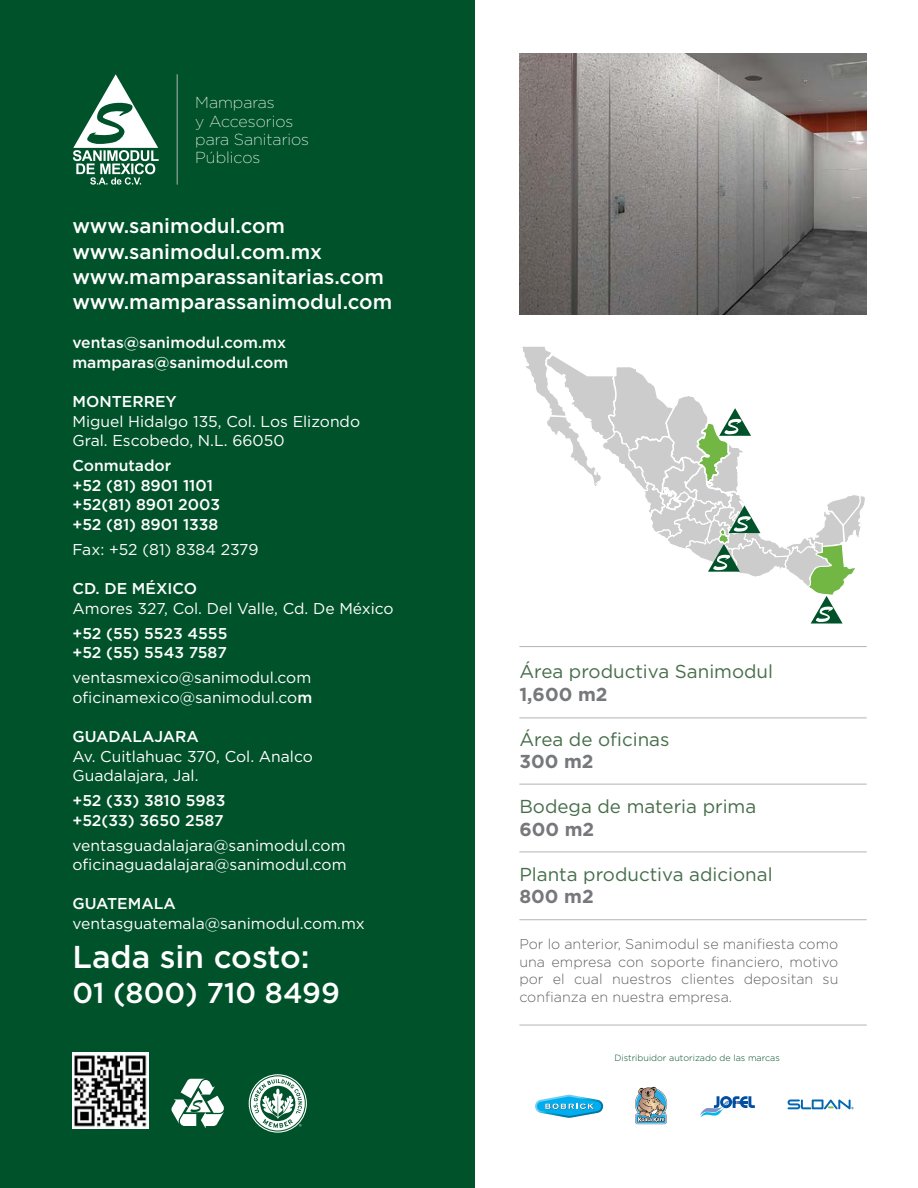
<style>
.page{position:relative;width:918px;height:1188px;background:#fff}
.page>*{position:absolute;margin:0;border:0;box-sizing:border-box;transform-origin:0 0}
.t1{font:500 31.65px "Gotham";color:#fff}
.t2{font:500 28.65px "Gotham";color:#fff}
.t3{font:500 20.55px "Gotham";color:#fff}
.t4{font:18.75px "Gotham";color:#466e4a}
.t5{font:700 18.75px "Gotham";color:#77787b}
.t6{font:18.75px "Brush Script";color:#00522a;scale:.95 1}
.t7{font:200 15.9px "Gotham";color:#fff}
.t8{font:15.6px "Gotham";color:#fff}
.t9{font:500 15.6px "Gotham";color:#fff}
.t10{font:300 14.25px/17.4px "Gotham";color:#636466;text-align:justify}
.t11{font:300 9px "Gotham";color:#00522a}
.s1{font-weight:500}
</style>
<div class="page">
<div style="left:0;top:0;width:475px;height:1188px;background:#00522a"></div>
<hr style="left:519px;top:646px;width:348px;height:1px;background:#b1b4b6">
<hr style="left:519px;top:718px;width:348px;height:1px;background:#b1b4b6">
<hr style="left:519px;top:784px;width:348px;height:1px;background:#b1b4b6">
<hr style="left:519px;top:852px;width:348px;height:1px;background:#b1b4b6">
<hr style="left:519px;top:919px;width:348px;height:1px;background:#b1b4b6">
<hr style="left:519px;top:1025px;width:348px;height:1px;background:#b1b4b6">
<img style="left:520px;top:54px;width:347px;height:261px">
<svg style="left:171px;top:1079px;width:53px;height:49px"></svg>
<svg style="left:249px;top:1074px;width:58px;height:59px"></svg>
<svg style="left:522px;top:346px;width:343px;height:278px"></svg>
<svg style="left:535px;top:1095px;width:68px;height:23px"></svg>
<svg style="left:635px;top:1087px;width:32px;height:37px"></svg>
<svg style="left:788px;top:1100px;width:66px;height:9px"></svg>
<svg style="left:700px;top:1096px;width:55px;height:22px"></svg>
<hr style="left:177px;top:74px;width:1px;height:111px;background:#b1b4b6">
<svg style="left:73px;top:74px;width:86px;height:111px"></svg>
<img style="left:72px;top:1053px;width:76px;height:75px">
<p class="t7" style="left:195px;top:93px;width:81px">Mamparas</p>
<p class="t7" style="left:195px;top:111px;width:100px">y Accesorios</p>
<p class="t7" style="left:195px;top:130px;width:115px">para Sanitarios</p>
<p class="t7" style="left:195px;top:148px;width:67px">Públicos</p>
<p class="t3" style="left:72px;top:212px;width:214px">www.sanimodul.com</p>
<p class="t3" style="left:72px;top:238px;width:251px">www.sanimodul.com.mx</p>
<p class="t3" style="left:72px;top:263px;width:313px">www.mamparassanitarias.com</p>
<p class="t3" style="left:72px;top:289px;width:321px">www.mamparassanimodul.com</p>
<p class="t9" style="left:72px;top:333px;width:215px">ventas@sanimodul.com.mx</p>
<p class="t9" style="left:72px;top:352px;width:217px">mamparas@sanimodul.com</p>
<p class="t9" style="left:72px;top:391px;width:106px">MONTERREY</p>
<p class="t8" style="left:72px;top:411px;width:289px">Miguel Hidalgo 135, Col. Los Elizondo</p>
<p class="t8" style="left:72px;top:431px;width:214px">Gral. Escobedo, N.L. 66050</p>
<p class="t9" style="left:72px;top:456px;width:100px">Conmutador</p>
<p class="t9" style="left:72px;top:475px;width:142px">+52 (81) 8901 1101</p>
<p class="t9" style="left:72px;top:495px;width:149px">+52(81) 8901 2003</p>
<p class="t9" style="left:72px;top:514px;width:148px">+52 (81) 8901 1338</p>
<p class="t8" style="left:72px;top:539px;width:188px">Fax: +52 (81) 8384 2379</p>
<p class="t9" style="left:72px;top:578px;width:126px">CD. DE MÉXICO</p>
<p class="t8" style="left:72px;top:598px;width:323px">Amores 327, Col. Del Valle, Cd. De México</p>
<p class="t9" style="left:72px;top:623px;width:156px">+52 (55) 5523 4555</p>
<p class="t9" style="left:72px;top:643px;width:156px">+52 (55) 5543 7587</p>
<p class="t8" style="left:72px;top:668px;width:240px">ventasmexico@sanimodul.com</p>
<p class="t8" style="left:72px;top:687px;width:241px">oficinamexico@sanimodul.co<span class="s1">m</span></p>
<p class="t9" style="left:72px;top:726px;width:128px">GUADALAJARA</p>
<p class="t8" style="left:72px;top:746px;width:242px">Av. Cuitlahuac 370, Col. Analco</p>
<p class="t8" style="left:72px;top:766px;width:128px">Guadalajara, Jal.</p>
<p class="t9" style="left:72px;top:790px;width:154px">+52 (33) 3810 5983</p>
<p class="t9" style="left:72px;top:810px;width:153px">+52(33) 3650 2587</p>
<p class="t8" style="left:72px;top:835px;width:275px">ventasguadalajara@sanimodul.com</p>
<p class="t8" style="left:72px;top:855px;width:276px">oficinaguadalajara@sanimodul.com</p>
<p class="t9" style="left:72px;top:894px;width:105px">GUATEMALA</p>
<p class="t8" style="left:72px;top:913px;width:294px">ventasguatemala@sanimodul.com.mx</p>
<p class="t1" style="left:72px;top:936px;width:239px">Lada sin costo:</p>
<p class="t2" style="left:72px;top:974px;width:269px">01 (800) 710 8499</p>
<p class="t6" style="left:191px;top:1092px;width:14px">S</p>
<p class="t4" style="left:519px;top:660px;width:255px">Área productiva Sanimodul</p>
<p class="t5" style="left:519px;top:682px;width:90px">1,600 m2</p>
<p class="t4" style="left:519px;top:727px;width:152px">Área de oficinas</p>
<p class="t5" style="left:519px;top:749px;width:76px">300 m2</p>
<p class="t4" style="left:519px;top:795px;width:238px">Bodega de materia prima</p>
<p class="t5" style="left:519px;top:817px;width:76px">600 m2</p>
<p class="t4" style="left:519px;top:862px;width:255px">Planta productiva adicional</p>
<p class="t5" style="left:519px;top:884px;width:76px">800 m2</p>
<p class="t10" style="left:519px;top:935px;width:321px">Por lo anterior, Sanimodul se manifiesta como una empresa con soporte financiero, motivo por el cual nuestros clientes depositan su confianza en nuestra empresa.</p>
<p class="t11" style="left:614px;top:1052px;width:167px">Distribuidor autorizado de las marcas</p>
</div>
